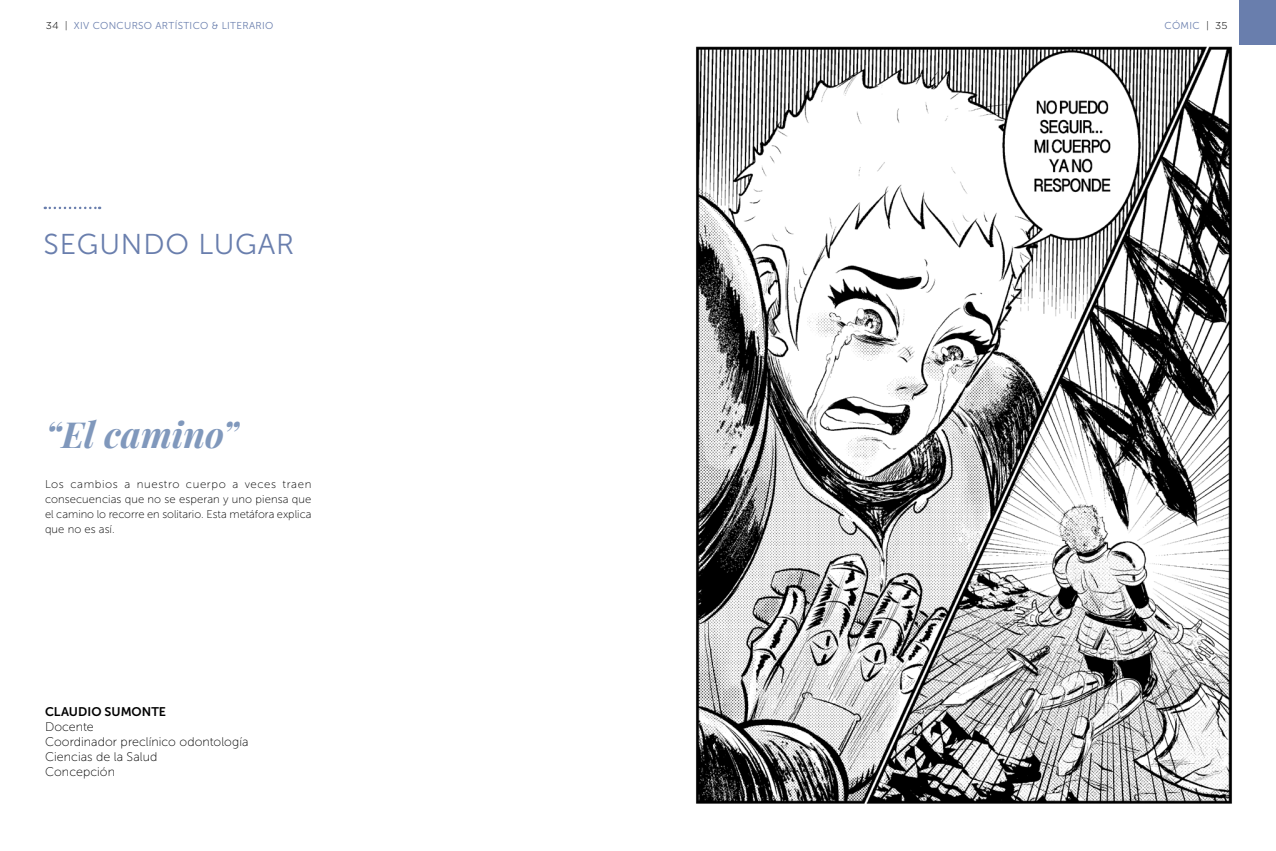
<style>
.page{position:relative;width:1276px;height:851px;background:#fff}
.page>*{position:absolute;margin:0;border:0;box-sizing:border-box;transform-origin:0 0}
.t1{font:italic 700 36px "Playfair Display";color:#8098bc}
.t2{font:28.62px "Museo Sans 300";letter-spacing:.03em;color:#697ead}
.t3{font:12.5px/15px "Museo Sans 100";letter-spacing:.005em;color:#000}
.t4{font:12.5px "Museo Sans 700";color:#000}
.t5{font:11.25px/15px "Museo Sans 100";color:#000;text-align:justify}
.t6{font:10px "Museo Sans 300";letter-spacing:.03em;color:#697ead}
.s1{font-family:"Gotham";font-weight:300;color:#000}
</style>
<div class="page">
<div style="left:1238px;top:0;width:38px;height:47px;background:#697ead"></div>
<img style="left:696px;top:45px;width:580px;height:759px">
<svg style="left:45px;top:207px;width:55px;height:2px"></svg>
<p class="t6" style="left:46px;top:20px;width:229px"><span class="s1">34 |</span> XIV CONCURSO ARTÍSTICO &amp; LITERARIO</p>
<h2 class="t2" style="left:44px;top:228px;width:252px">SEGUNDO LUGAR</h2>
<h1 class="t1" style="left:45px;top:407px;width:195px">“El camino”</h1>
<p class="t5" style="left:45px;top:476px;width:268px">Los cambios a nuestro cuerpo a veces traen consecuencias que no se esperan y uno piensa que el camino lo recorre en solitario. Esta metáfora explica que no es así.</p>
<p class="t4" style="left:45px;top:704px;width:123px">CLAUDIO SUMONTE</p>
<p class="t3" style="left:45px;top:719px;width:205px">Docente<br>Coordinador preclínico odontología<br>Ciencias de la Salud<br>Concepción</p>
<p class="t6" style="left:1164px;top:20px;width:64px">CÓMIC <span class="s1">| 35</span></p>
</div>
